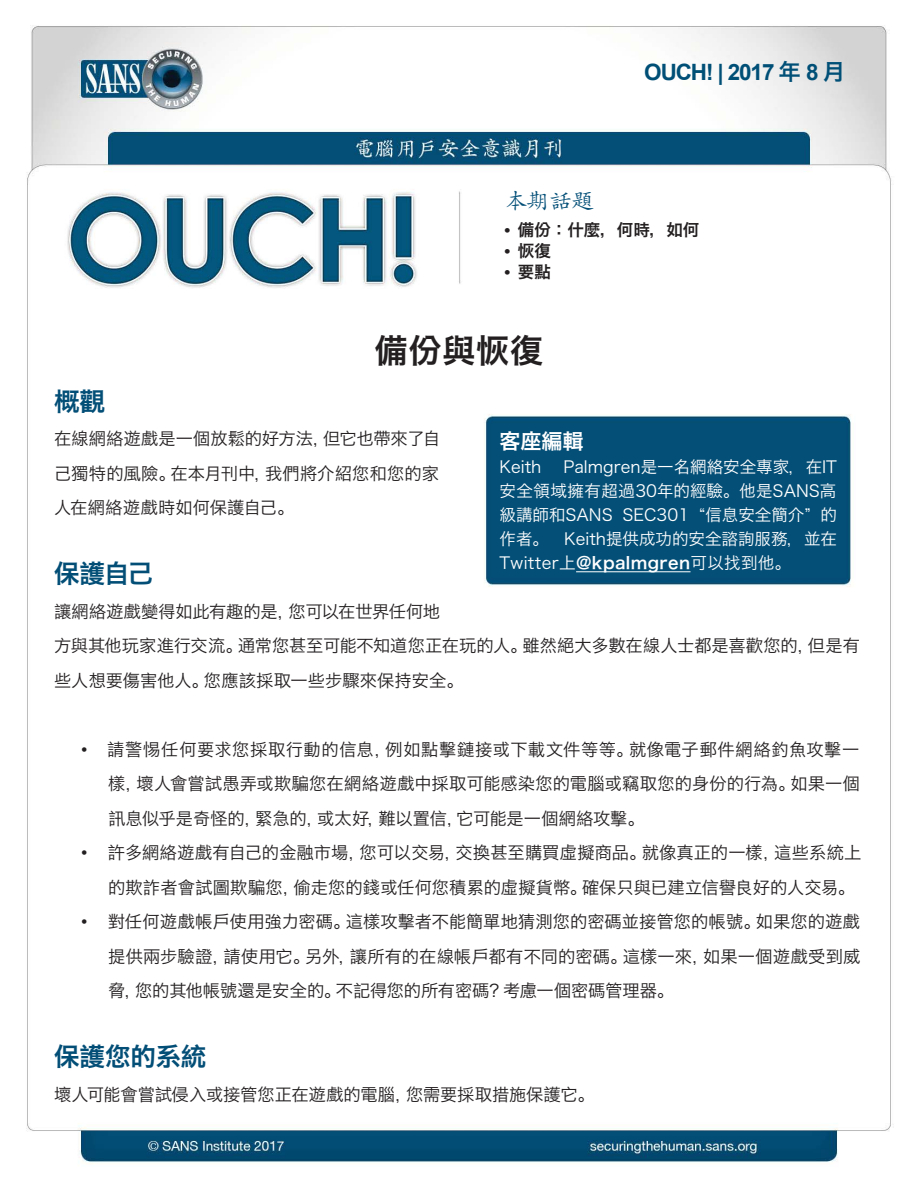
<style>
.page{position:relative;width:918px;height:1188px;background:#fff}
.page>*{position:absolute;margin:0;border:0;box-sizing:border-box;transform-origin:0 0}
.t1{font:33px "Hira Kaku Pro W6";letter-spacing:.025em;color:#231f20}
.MainText{font:25.5px "Hiragino Sans GB W6";color:#024e77}
.t2{font:700 22.5px "Arial";letter-spacing:-.05em;color:#004f77}
.t3{font:22.5px "Adobe Kaiti Std";color:#024e77}
.t4{font:21px "Hira Kaku Pro W6";color:#fff}
.t5{font:18px "Arial";color:#231f20}
.MainText-2{font:17.25px/34.5px "Hiragino Sans GB W3";letter-spacing:.005em;color:#231f20}
.MainText-3{font:17.25px "Hiragino Sans GB W3";letter-spacing:.035em;color:#231f20}
.MainText-4{font:17.25px "Hiragino Sans GB W3";letter-spacing:.03em;color:#231f20}
.MainText-5{font:17.25px "Hiragino Sans GB W3";letter-spacing:-.035em;color:#231f20}
.MainText-6{font:17.25px "Hiragino Sans GB W3";letter-spacing:-.03em;color:#231f20}
.MainText-7{font:16.5px/24px "Hira Kaku Pro W3";color:#fff}
.MainText-8{font:16.5px/24px "Hira Kaku Pro W3";letter-spacing:.025em;color:#fff}
.t6{font:16.5px "Hira Kaku Pro W6";color:#231f20}
.t7{font:700 16.5px "Arial";color:#231f20}
.s1{font-family:"Hiragino Sans GB W6";font-weight:400}
.s2{font-family:"Hira Kaku Pro W6"}
</style>
<div class="page">
<img style="left:26px;top:25px;width:865px;height:1139px">
<hr style="left:576px;top:571px;width:115px;height:1px;background:#fff">
<p class="t3" style="left:504px;top:187px;width:91px">本期話題</p>
<p class="t2" style="left:644px;top:58px;width:202px">OUCH! | 2017 <span class="s1">年 月</span>8</p>
<p class="t7" style="left:504px;top:219px;width:7px">•</p>
<p class="t7" style="left:504px;top:240px;width:7px">•</p>
<p class="t7" style="left:504px;top:261px;width:7px">•</p>
<p class="t6" style="left:518px;top:215px;width:183px">備份：什麼，何時，如何</p>
<p class="t6" style="left:518px;top:236px;width:34px">恢復</p>
<p class="t6" style="left:518px;top:257px;width:34px">要點</p>
<p class="MainText" style="left:54px;top:385px;width:53px">概觀</p>
<p class="t1" style="left:375px;top:321px;width:170px">備份與恢復</p>
<p class="MainText-2" style="left:265px;top:421px;width:176px;text-indent:-211px">在線網絡遊戲是一個放鬆的好方法，<br>我們將介紹您和您的家</p>
<p class="MainText-6" style="left:323px;top:428px;width:119px">但它也帶來了自</p>
<p class="MainText-2" style="left:170px;top:456px;width:102px">在本月刊中，</p>
<p class="MainText-2" style="left:54px;top:456px;width:242px">己獨特的風險。<br>人在網絡遊戲時如何保護自己。</p>
<p class="MainText" style="left:54px;top:557px;width:101px">保護自己</p>
<p class="MainText-2" style="left:54px;top:594px;width:242px">讓網絡遊戲變得如此有趣的是，</p>
<p class="MainText-5" style="left:288px;top:601px;width:153px">您可以在世界任何地</p>
<p class="t4" style="left:500px;top:422px;width:85px">客座編輯</p>
<p class="MainText-7" style="left:564px;top:454px;width:275px">Palmgren是一名網絡安全專家，在IT</p>
<p class="MainText-7" style="left:500px;top:454px;width:43px">Keith</p>
<p class="MainText-7" style="left:500px;top:478px;width:338px">安全領域擁有超過30年的經驗。他是SANS高</p>
<p class="MainText-7" style="left:821px;top:502px;width:18px">的</p>
<p class="MainText-7" style="left:699px;top:502px;width:113px">“信息安全簡介”</p>
<p class="MainText-7" style="left:564px;top:502px;width:274px;text-indent:-65px">級講師和SANS<br>Keith提供成功的安全諮詢服務，並在</p>
<p class="MainText-7" style="left:623px;top:502px;width:68px">SEC301</p>
<p class="MainText-8" style="left:500px;top:526px;width:293px">作者。<br>Twitter上<span class="s2">@kpalmgren</span>可以找到他。</p>
<p class="MainText-2" style="left:523px;top:628px;width:293px">雖然絕大多數在線人士都是喜歡您的，</p>
<p class="MainText-2" style="left:204px;top:628px;width:261px;text-indent:-150px">方與其他玩家進行交流。<br>您應該採取一些步驟來保持安全。</p>
<p class="MainText-2" style="left:238px;top:628px;width:291px">通常您甚至可能不知道您正在玩的人。</p>
<p class="MainText-2" style="left:808px;top:628px;width:54px">但是有</p>
<p class="MainText-2" style="left:54px;top:663px;width:156px">些人想要傷害他人。</p>
<p class="t5" style="left:81px;top:738px;width:8px">•</p>
<p class="t5" style="left:81px;top:841px;width:8px">•</p>
<p class="t5" style="left:81px;top:910px;width:8px">•</p>
<p class="MainText-3" style="left:107px;top:739px;width:286px">請警惕任何要求您採取行動的信息，</p>
<p class="MainText-3" style="left:629px;top:739px;width:232px">就像電子郵件網絡釣魚攻擊一</p>
<p class="MainText-4" style="left:386px;top:739px;width:249px">例如點擊鏈接或下載文件等等。</p>
<p class="MainText-2" style="left:108px;top:766px;width:36px">樣，</p>
<p class="MainText-2" style="left:136px;top:766px;width:660px">壞人會嘗試愚弄或欺騙您在網絡遊戲中採取可能感染您的電腦或竊取您的身份的行為。</p>
<p class="MainText-2" style="left:790px;top:766px;width:71px">如果一個</p>
<p class="MainText-2" style="left:108px;top:801px;width:155px">訊息似乎是奇怪的，</p>
<p class="MainText-2" style="left:255px;top:801px;width:70px">緊急的，</p>
<p class="MainText-2" style="left:317px;top:801px;width:69px">或太好，</p>
<p class="MainText-2" style="left:379px;top:801px;width:87px">難以置信，</p>
<p class="MainText-2" style="left:456px;top:801px;width:190px">它可能是一個網絡攻擊。</p>
<p class="MainText-2" style="left:108px;top:835px;width:259px">許多網絡遊戲有自己的金融市場，</p>
<p class="MainText-2" style="left:359px;top:835px;width:104px">您可以交易，</p>
<p class="MainText-2" style="left:455px;top:835px;width:193px">交換甚至購買虛擬商品。</p>
<p class="MainText-2" style="left:642px;top:835px;width:140px">就像真正的一樣，</p>
<p class="MainText-2" style="left:774px;top:835px;width:89px">這些系統上</p>
<p class="MainText-2" style="left:108px;top:870px;width:193px">的欺詐者會試圖欺騙您，</p>
<p class="MainText-2" style="left:293px;top:870px;width:295px">偷走您的錢或任何您積累的虛擬貨幣。</p>
<p class="MainText-2" style="left:582px;top:870px;width:274px">確保只與已建立信譽良好的人交易。</p>
<p class="MainText-2" style="left:346px;top:904px;width:416px">這樣攻擊者不能簡單地猜測您的密碼並接管您的帳號。</p>
<p class="MainText-2" style="left:108px;top:904px;width:244px">對任何遊戲帳戶使用強力密碼。</p>
<p class="MainText-2" style="left:756px;top:904px;width:106px">如果您的遊戲</p>
<p class="MainText-2" style="left:108px;top:939px;width:123px">提供兩步驗證，</p>
<p class="MainText-2" style="left:224px;top:939px;width:88px">請使用它。</p>
<p class="MainText-2" style="left:305px;top:939px;width:52px">另外，</p>
<p class="MainText-2" style="left:623px;top:939px;width:88px">這樣一來，</p>
<p class="MainText-2" style="left:350px;top:939px;width:279px">讓所有的在線帳戶都有不同的密碼。</p>
<p class="MainText-2" style="left:108px;top:973px;width:35px">脅，</p>
<p class="MainText-2" style="left:135px;top:973px;width:207px">您的其他帳號還是安全的。</p>
<p class="MainText-2" style="left:503px;top:973px;width:172px">考慮一個密碼管理器。</p>
<p class="MainText-2" style="left:336px;top:973px;width:172px">不記得您的所有密碼？</p>
<p class="MainText-2" style="left:703px;top:939px;width:159px">如果一個遊戲受到威</p>
<p class="MainText" style="left:54px;top:1040px;width:154px">保護您的系統</p>
<p class="MainText-2" style="left:54px;top:1077px;width:360px">壞人可能會嘗試侵入或接管您正在遊戲的電腦，</p>
<p class="MainText-2" style="left:406px;top:1077px;width:190px">您需要採取措施保護它。</p>
</div>
